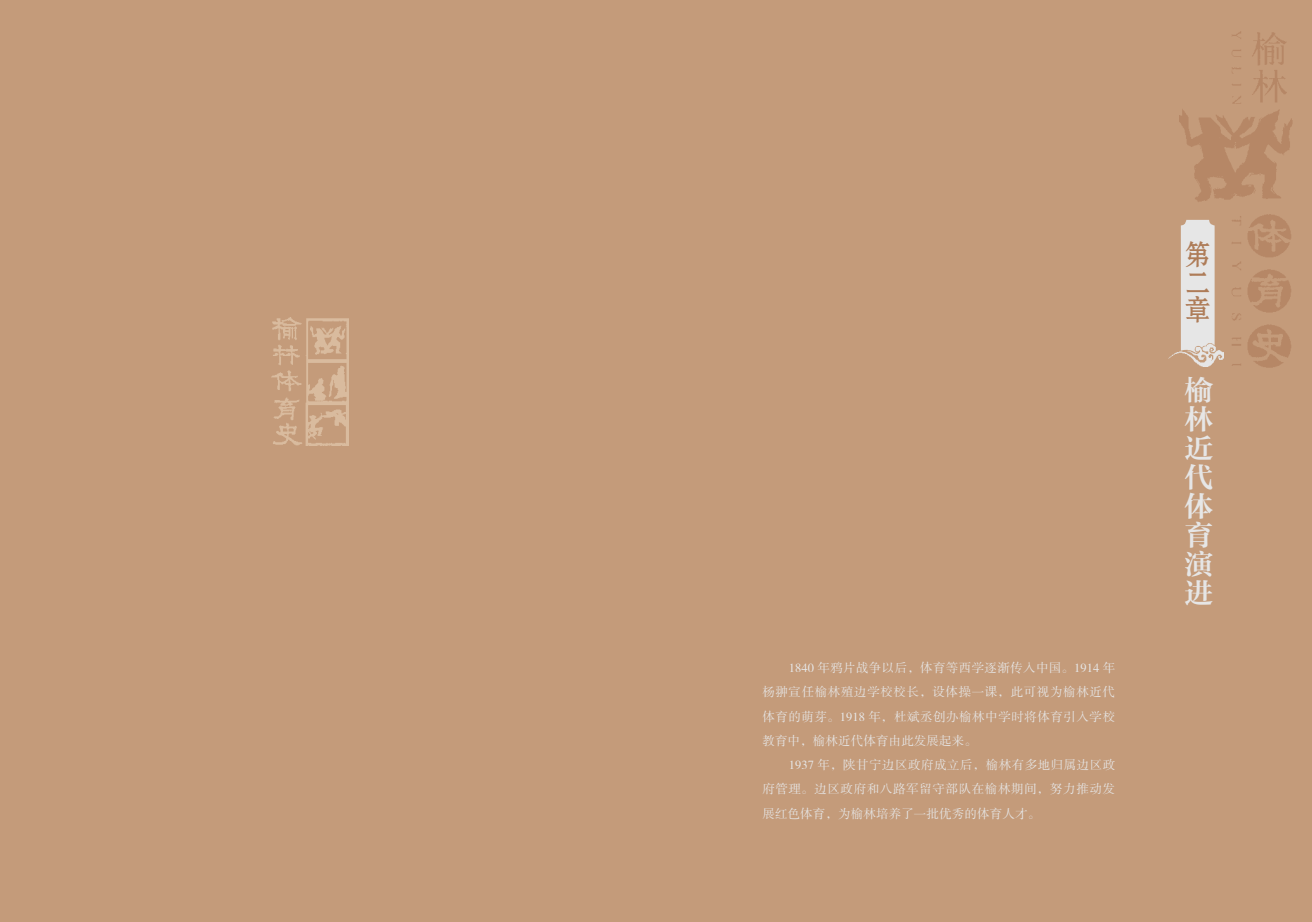
<style>
.page{position:relative;width:1312px;height:922px;background:#fff}
.page>*{position:absolute;margin:0;border:0;box-sizing:border-box;transform-origin:0 0}
.t1{font:28.62px/29px "FZZYSK1 GBK1 0";color:#e6e6e6;text-align:justify}
.t2{font:27.5px/27.5px "FZSHK GBK1 0";color:#ae7c58;text-align:justify;scale:.95 1}
.t3{font:12.5px/24.2px "FZSSK GBK1 0";letter-spacing:.04em;color:#e6e6e6;text-align:justify}
</style>
<div class="page">
<div style="left:0;top:0;width:1311px;height:921px;background:#c49b7a"></div>
<img style="left:1179px;top:32px;width:114px;height:336px">
<img style="left:1168px;top:343px;width:55px;height:23px">
<svg style="left:1180px;top:220px;width:34px;height:133px;background:#e4e2e0"></svg>
<img style="left:271px;top:317px;width:78px;height:128px">
<p class="t3" style="left:762px;top:656px;width:354px;text-indent:27px">1840 年鸦片战争以后，体育等西学逐渐传入中国。1914 年杨翀宣任榆林殖边学校校长，设体操一课，此可视为榆林近代体育的萌芽。1918 年，杜斌丞创办榆林中学时将体育引入学校教育中，榆林近代体育由此发展起来。</p>
<p class="t3" style="left:762px;top:753px;width:354px;text-indent:27px">1937 年，陕甘宁边区政府成立后，榆林有多地归属边区政府管理。边区政府和八路军留守部队在榆林期间，努力推动发展红色体育，为榆林培养了一批优秀的体育人才。</p>
<h2 class="t2" style="left:1184px;top:242px;width:28px">第二章</h2>
<h1 class="t1" style="left:1184px;top:377px;width:30px">榆林近代体育演进</h1>
</div>
